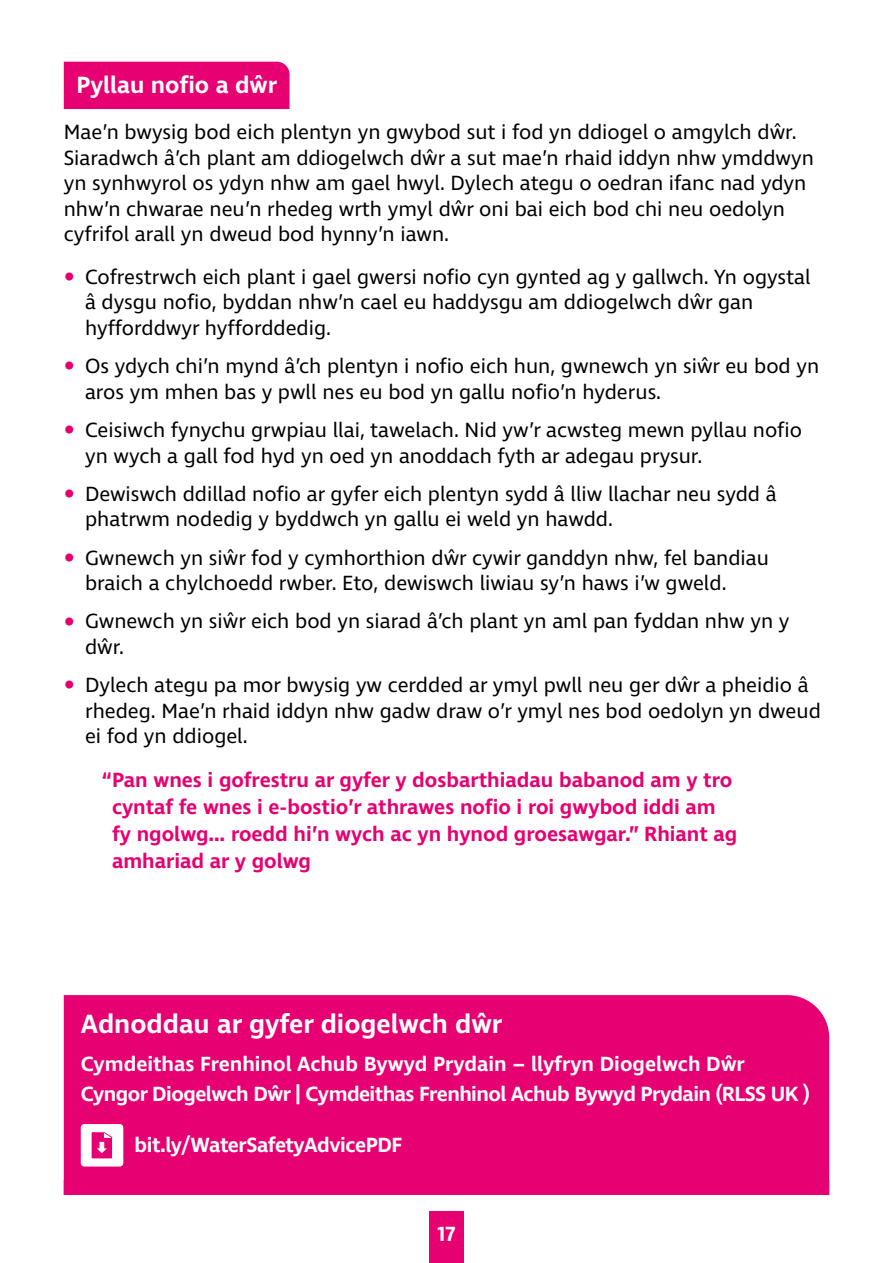
<style>
.page{position:relative;width:893px;height:1263px;background:#fff}
.page>*{position:absolute;margin:0;border:0;box-sizing:border-box;transform-origin:0 0}
.t1{font:600 27px "Ingra";color:#fff}
.t2{font:600 24px "Ingra";color:#fff}
.t3{font:21px/25.5px "Ingra";color:#000}
.t4{font:600 21px/27px "Ingra";color:#e60071}
.t5{font:600 21px/29.7px "Ingra";letter-spacing:-.02em;color:#fff}
.s1{font-family:"Tondo";font-weight:700;font-size:27px;color:#e60071}
</style>
<div class="page">
<div style="left:64px;top:62px;width:226px;height:47px;background:#e60071"></div>
<div style="left:64px;top:995px;width:765px;height:185px;background:#e60071"></div>
<svg style="left:81px;top:1124px;width:42px;height:42px"></svg>
<div style="left:429px;top:1211px;width:34px;height:52px;background:#e60071"></div>
<div style="left:64px;top:1180px;width:765px;height:15px;background:#e60071"></div>
<p class="t2" style="left:77px;top:70px;width:202px">Pyllau nofio a dŵr</p>
<p class="t3" style="left:64px;top:121px;width:752px">Mae’n bwysig bod eich plentyn yn gwybod sut i fod yn ddiogel o amgylch dŵr.<br>Siaradwch â’ch plant am ddiogelwch dŵr a sut mae’n rhaid iddyn nhw ymddwyn yn synhwyrol os ydyn nhw am gael hwyl. Dylech ategu o oedran ifanc nad ydyn nhw’n chwarae neu’n rhedeg wrth ymyl dŵr oni bai eich bod chi neu oedolyn cyfrifol arall yn dweud bod hynny’n iawn.</p>
<p class="t3" style="left:85px;top:265px;width:727px;text-indent:-21px"><span class="s1">•</span> Cofrestrwch eich plant i gael gwersi nofio cyn gynted ag y gallwch. Yn ogystal â dysgu nofio, byddan nhw’n cael eu haddysgu am ddiogelwch dŵr gan hyfforddwyr hyfforddedig.</p>
<p class="t3" style="left:85px;top:354px;width:736px;text-indent:-21px"><span class="s1">•</span> Os ydych chi’n mynd â’ch plentyn i nofio eich hun, gwnewch yn siŵr eu bod yn aros ym mhen bas y pwll nes eu bod yn gallu nofio’n hyderus.</p>
<p class="t3" style="left:85px;top:418px;width:718px;text-indent:-21px"><span class="s1">•</span> Ceisiwch fynychu grwpiau llai, tawelach. Nid yw’r acwsteg mewn pyllau nofio yn wych a gall fod hyd yn oed yn anoddach fyth ar adegau prysur.</p>
<p class="t3" style="left:85px;top:482px;width:693px;text-indent:-21px"><span class="s1">•</span> Dewiswch ddillad nofio ar gyfer eich plentyn sydd â lliw llachar neu sydd â phatrwm nodedig y byddwch yn gallu ei weld yn hawdd.</p>
<p class="t3" style="left:85px;top:546px;width:685px;text-indent:-21px"><span class="s1">•</span> Gwnewch yn siŵr fod y cymhorthion dŵr cywir ganddyn nhw, fel bandiau braich a chylchoedd rwber. Eto, dewiswch liwiau sy’n haws i’w gweld.</p>
<p class="t3" style="left:85px;top:609px;width:706px;text-indent:-21px"><span class="s1">•</span> Gwnewch yn siŵr eich bod yn siarad â’ch plant yn aml pan fyddan nhw yn y dŵr.</p>
<p class="t3" style="left:85px;top:673px;width:737px;text-indent:-21px"><span class="s1">•</span> Dylech ategu pa mor bwysig yw cerdded ar ymyl pwll neu ger dŵr a pheidio â rhedeg. Mae’n rhaid iddyn nhw gadw draw o’r ymyl nes bod oedolyn yn dweud ei fod yn ddiogel.</p>
<p class="t4" style="left:112px;top:767px;width:627px;text-indent:-10px">“Pan wnes i gofrestru ar gyfer y dosbarthiadau babanod am y tro cyntaf fe wnes i e-bostio’r athrawes nofio i roi gwybod iddi am fy ngolwg… roedd hi’n wych ac yn hynod groesawgar.” Rhiant ag amhariad ar y golwg</p>
<p class="t1" style="left:81px;top:1007px;width:423px">Adnoddau ar gyfer diogelwch dŵr</p>
<p class="t5" style="left:81px;top:1050px;width:730px">Cymdeithas Frenhinol Achub Bywyd Prydain – llyfryn Diogelwch Dŵr<br>Cyngor Diogelwch Dŵr | Cymdeithas Frenhinol Achub Bywyd Prydain (RLSS UK )</p>
<p class="t5" style="left:135px;top:1131px;width:269px">bit.ly/WaterSafetyAdvicePDF</p>
<p class="t5" style="left:438px;top:1220px;width:19px">17</p>
</div>
